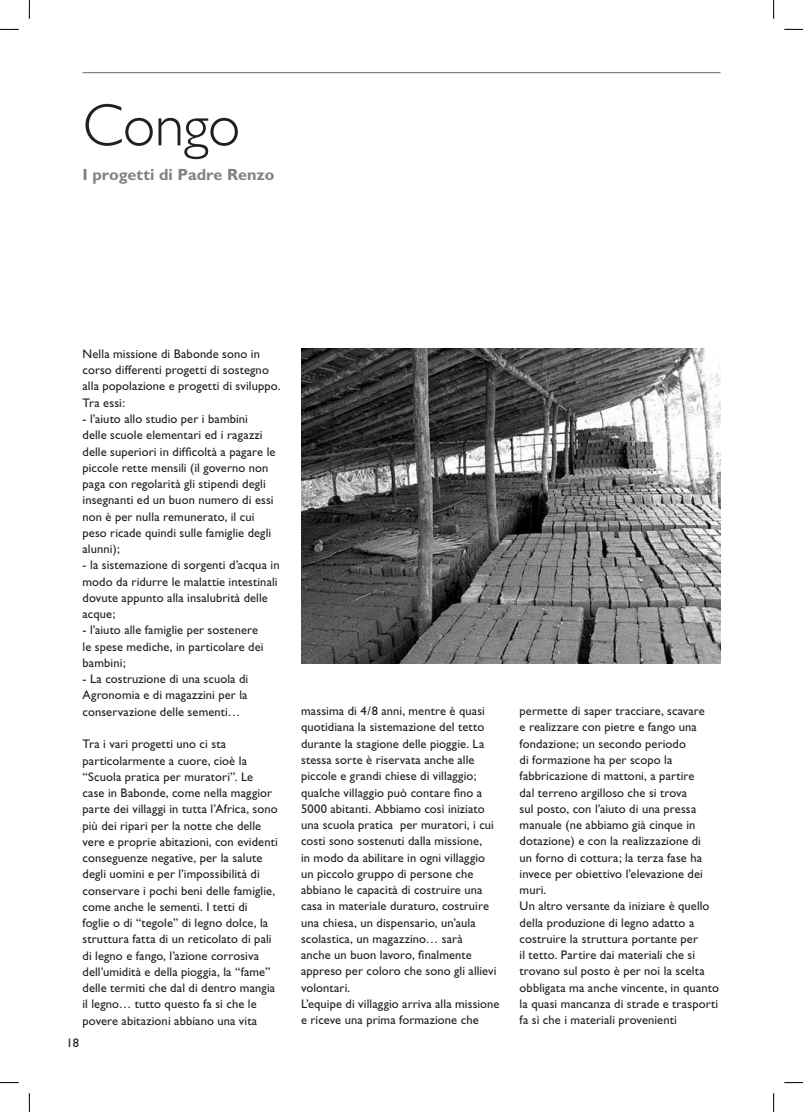
<style>
.page{position:relative;width:803px;height:1112px;background:#fff}
.page>*{position:absolute;margin:0;border:0;box-sizing:border-box;transform-origin:0 0}
.t1{font:300 60px "Gill Sans";letter-spacing:-.01em;color:#231f20}
.t2{font:700 16.25px "Gill Sans";color:#808285}
.t3{font:12.5px/16.2px "Gill Sans";letter-spacing:.01em;color:#231f20}
</style>
<div class="page">
<hr style="left:83px;top:72px;width:637px;height:1px;background:#808285">
<img style="left:301px;top:348px;width:419px;height:315px">
<svg style="left:0;top:29px;width:19px;height:1px"></svg>
<svg style="left:784px;top:29px;width:19px;height:1px"></svg>
<svg style="left:0;top:1082px;width:19px;height:1px"></svg>
<svg style="left:784px;top:1082px;width:19px;height:1px"></svg>
<svg style="left:29px;top:0;width:1px;height:19px"></svg>
<svg style="left:29px;top:1093px;width:1px;height:18px"></svg>
<svg style="left:773px;top:0;width:1px;height:19px"></svg>
<svg style="left:773px;top:1093px;width:1px;height:18px"></svg>
<h1 class="t1" style="left:83px;top:104px;width:159px">Congo</h1>
<h2 class="t2" style="left:83px;top:169px;width:193px">I progetti di Padre Renzo</h2>
<p class="t3" style="left:83px;top:347px;width:199px">Nella missione di Babonde sono in corso differenti progetti di sostegno alla popolazione e progetti di sviluppo.<br>Tra essi:</p>
<p class="t3" style="left:83px;top:412px;width:194px">- l’aiuto allo studio per i bambini<br>delle scuole elementari ed i ragazzi delle superiori in difficoltà a pagare le piccole rette mensili (il governo non paga con regolarità gli stipendi degli insegnanti ed un buon numero di essi non è per nulla remunerato, il cui peso ricade quindi sulle famiglie degli alunni);</p>
<p class="t3" style="left:83px;top:558px;width:199px">- la sistemazione di sorgenti d’acqua in modo da ridurre le malattie intestinali dovute appunto alla insalubrità delle acque;</p>
<p class="t3" style="left:83px;top:623px;width:183px">- l’aiuto alle famiglie per sostenere le spese mediche, in particolare dei bambini;</p>
<p class="t3" style="left:83px;top:672px;width:167px;text-align:justify">- La costruzione di una scuola di Agronomia e di magazzini per la conservazione delle sementi…</p>
<p class="t3" style="left:83px;top:737px;width:197px">Tra i vari progetti uno ci sta particolarmente a cuore, cioè la “Scuola pratica per muratori”. Le case in Babonde, come nella maggior parte dei villaggi in tutta l’Africa, sono più dei ripari per la notte che delle vere e proprie abitazioni, con evidenti conseguenze negative, per la salute degli uomini e per l’impossibilità di conservare i pochi beni delle famiglie, come anche le sementi. I tetti di foglie o di “tegole” di legno dolce, la struttura fatta di un reticolato di pali di legno e fango, l’azione corrosiva dell’umidità e della pioggia, la “fame” delle termiti che dal di dentro mangia il legno… tutto questo fa sì che le povere abitazioni abbiano una vita</p>
<p class="t3" style="left:66px;top:1035px;width:14px">18</p>
<p class="t3" style="left:301px;top:704px;width:200px">massima di 4/8 anni, mentre è quasi quotidiana la sistemazione del tetto durante la stagione delle pioggie. La stessa sorte è riservata anche alle piccole e grandi chiese di villaggio; qualche villaggio può contare fino a 5000 abitanti. Abbiamo così iniziato una scuola pratica per muratori, i cui costi sono sostenuti dalla missione,<br>in modo da abilitare in ogni villaggio un piccolo gruppo di persone che abbiano le capacità di costruire una casa in materiale duraturo, costruire una chiesa, un dispensario, un’aula scolastica, un magazzino… sarà<br>anche un buon lavoro, finalmente appreso per coloro che sono gli allievi volontari.<br>L’equipe di villaggio arriva alla missione e riceve una prima formazione che</p>
<p class="t3" style="left:520px;top:704px;width:201px">permette di saper tracciare, scavare<br>e realizzare con pietre e fango una fondazione; un secondo periodo<br>di formazione ha per scopo la fabbricazione di mattoni, a partire<br>dal terreno argilloso che si trova<br>sul posto, con l’aiuto di una pressa manuale (ne abbiamo già cinque in dotazione) e con la realizzazione di<br>un forno di cottura; la terza fase ha invece per obiettivo l’elevazione dei muri.<br>Un altro versante da iniziare è quello della produzione di legno adatto a costruire la struttura portante per<br>il tetto. Partire dai materiali che si trovano sul posto è per noi la scelta obbligata ma anche vincente, in quanto la quasi mancanza di strade e trasporti fa sì che i materiali provenienti</p>
</div>
